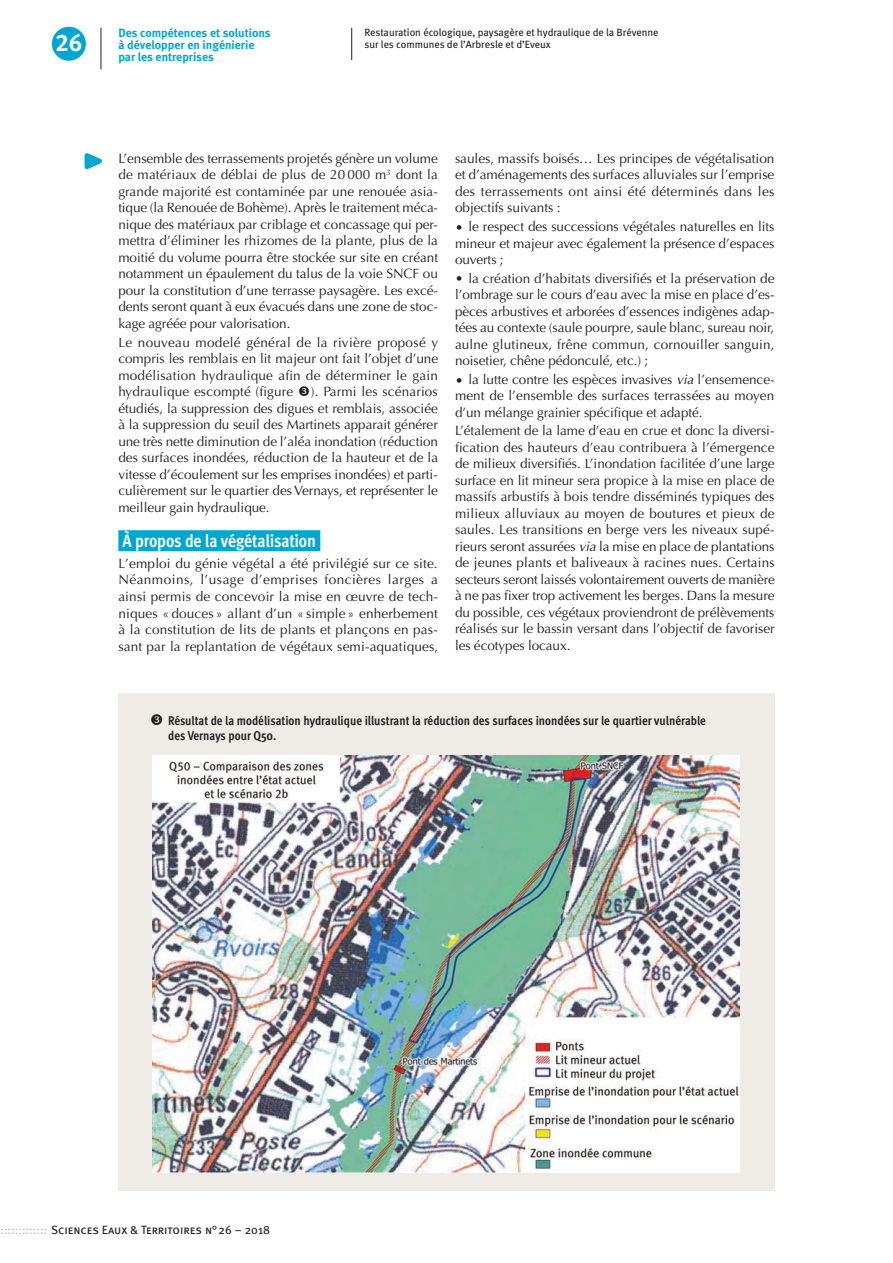
<style>
.page{position:relative;width:893px;height:1263px;background:#fff}
.page>*{position:absolute;margin:0;border:0;box-sizing:border-box;transform-origin:0 0}
.t1{font:24px "Meta Bold Caps Expert";color:#fff}
.H1_L1_bleu_2__articl{font:700 18px "Meta Cond OT";letter-spacing:-.01em;color:#fff}
.t2{font:13.5px/16.5px "Optima";letter-spacing:-.005em;color:#231f20;text-align:justify}
.titre_figure{font:700 12.75px/15px "Meta Cond OT";color:#231f20}
.t3{font:700 12px/12px "Meta";color:#00a7d1}
.t4{font:12px "Meta Book Caps";color:#231f20}
.roulette_article{font:10.5px/12px "Meta Book LF";color:#231f20}
.s1{font-style:italic}
.s2{color:#bcbdc0}
</style>
<div class="page">
<div style="left:118px;top:530px;width:202px;height:21px;background:#00a7d1"></div>
<svg style="left:84px;top:153px;width:18px;height:17px"></svg>
<hr style="left:351px;top:28px;width:1px;height:32px;background:#231f20">
<div style="left:118px;top:693px;width:657px;height:498px;background:#efece8"></div>
<img style="left:152px;top:756px;width:587px;height:416px">
<div style="left:52px;top:27px;width:34px;height:34px;background:#00a7d1;border-radius:50%"></div>
<hr style="left:101px;top:28px;width:1px;height:41px;background:#231f20">
<h1 class="t1" style="left:56px;top:28px;width:28px">26</h1>
<p class="t3" style="left:118px;top:26px;width:154px">Des compétences et solutions à développer en ingénierie par les entreprises</p>
<p class="roulette_article" style="left:364px;top:26px;width:296px">Restauration écologique, paysagère et hydraulique de la Brévenne sur les communes de l’Arbresle et d’Eveux</p>
<p class="t2" style="left:118px;top:150px;width:321px">L’ensemble des terrassements projetés génère un volume de matériaux de déblai de plus de 20 000 m<sup>3</sup> dont la grande majorité est contaminée par une renouée asia&shy;tique (la Renouée de Bohème). Après le traitement méca&shy;nique des matériaux par criblage et concassage qui per&shy;mettra d’éliminer les rhizomes de la plante, plus de la moitié du volume pourra être stockée sur site en créant notamment un épaulement du talus de la voie SNCF ou pour la constitution d’une terrasse paysagère. Les excé&shy;dents seront quant à eux évacués dans une zone de stoc&shy;kage agréée pour valorisation.</p>
<p class="t2" style="left:118px;top:334px;width:321px">Le nouveau modelé général de la rivière proposé y compris les remblais en lit majeur ont fait l’objet d’une modélisation hydraulique afin de déterminer le gain hydraulique escompté (figure</p>
<p class="t2" style="left:118px;top:383px;width:321px;text-indent:193px">). Parmi les scénarios étudiés, la suppression des digues et remblais, associée à la suppression du seuil des Martinets apparait générer une très nette diminution de l’aléa inondation (réduction des surfaces inondées, réduction de la hauteur et de la vitesse d’écoulement sur les emprises inondées) et parti&shy;culièrement sur le quartier des Vernays, et représenter le meilleur gain hydraulique.</p>
<p class="H1_L1_bleu_2__articl" style="left:123px;top:529px;width:195px">À propos de la végétalisation</p>
<p class="t2" style="left:118px;top:555px;width:321px">L’emploi du génie végétal a été privilégié sur ce site.<br>Néanmoins, l’usage d’emprises foncières larges a ainsi permis de concevoir la mise en œuvre de tech&shy;niques « douces » allant d’un « simple » enherbement à la constitution de lits de plants et plançons en pas&shy;sant par la replantation de végétaux semi-aquatiques,</p>
<p class="t2" style="left:455px;top:150px;width:321px">saules, massifs boisés… Les principes de végétalisation et d’aménagements des surfaces alluviales sur l’emprise des terrassements ont ainsi été déterminés dans les objectifs suivants :</p>
<p class="t2" style="left:455px;top:218px;width:321px">• le respect des successions végétales naturelles en lits mineur et majeur avec également la présence d’espaces ouverts ;</p>
<p class="t2" style="left:455px;top:270px;width:321px">• la création d’habitats diversifiés et la préservation de l’ombrage sur le cours d’eau avec la mise en place d’es&shy;pèces arbustives et arborées d’essences indigènes adap&shy;tées au contexte (saule pourpre, saule blanc, sureau noir, aulne glutineux, frêne commun, cornouiller sanguin, noisetier, chêne pédonculé, etc.) ;</p>
<p class="t2" style="left:455px;top:371px;width:321px">• la lutte contre les espèces invasives <span class="s1">via</span> l’ensemence&shy;ment de l’ensemble des surfaces terrassées au moyen d’un mélange grainier spécifique et adapté.</p>
<p class="t2" style="left:455px;top:423px;width:321px">L’étalement de la lame d’eau en crue et donc la diversi&shy;fication des hauteurs d’eau contribuera à l’émergence de milieux diversifiés. L’inondation facilitée d’une large surface en lit mineur sera propice à la mise en place de massifs arbustifs à bois tendre disséminés typiques des milieux alluviaux au moyen de boutures et pieux de saules. Les transitions en berge vers les niveaux supé&shy;rieurs seront assurées <span class="s1">via</span> la mise en place de plantations de jeunes plants et baliveaux à racines nues. Certains secteurs seront laissés volontairement ouverts de manière à ne pas fixer trop activement les berges. Dans la mesure du possible, ces végétaux proviendront de prélèvements réalisés sur le bassin versant dans l’objectif de favoriser les écotypes locaux.</p>
<p class="titre_figure" style="left:168px;top:713px;width:539px">Résultat de la modélisation hydraulique illustrant la réduction des surfaces inondées sur le quartier vulnérable des Vernays pour Q50.</p>
<p class="t4" style="left:0;top:1223px;width:271px"><span class="s2">:::::::::::::</span> Sciences Eaux &amp; Territoires n°26 – 2018</p>
</div>
